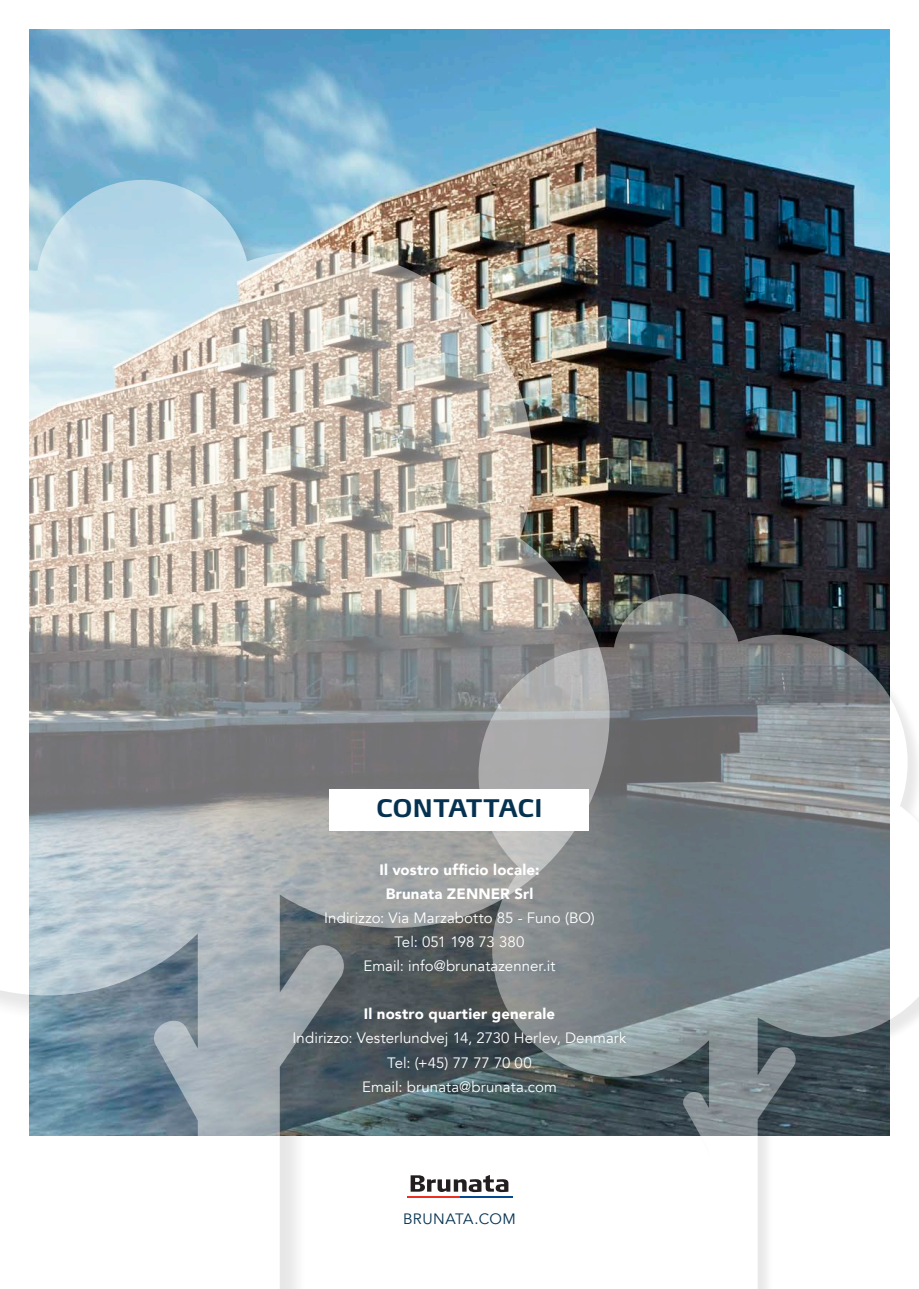
<style>
.page{position:relative;width:919px;height:1289px;background:#fff}
.page>*{position:absolute;margin:0;border:0;box-sizing:border-box;transform-origin:0 0}
.t1{font:700 24px "Max OT";letter-spacing:-.015em;color:#053250}
.Small_headings{font:15px "Avenir";letter-spacing:.005em;color:#fff}
.Small_headings-2{font:900 15px "Avenir";letter-spacing:.015em;color:#fff}
.t2{font:15px "Avenir";letter-spacing:.03em;color:#053250}
</style>
<div class="page">
<img style="left:30px;top:30px;width:859px;height:563px">
<img style="left:0;top:180px;width:609px;height:1108px">
<svg style="left:478px;top:593px;width:440px;height:695px"></svg>
<div style="left:330px;top:789px;width:259px;height:41px;background:#fff"></div>
<svg style="left:410px;top:1174px;width:98px;height:18px"></svg>
<hr style="left:406px;top:1195px;width:53px;height:2px;background:#ee2e22">
<hr style="left:459px;top:1195px;width:53px;height:2px;background:#014a91">
<p class="t1" style="left:376px;top:792px;width:168px">CONTATTACI</p>
<p class="Small_headings-2" style="left:379px;top:857px;width:162px">Il vostro ufficio locale:</p>
<p class="Small_headings-2" style="left:385px;top:881px;width:149px">Brunata ZENNER Srl</p>
<p class="Small_headings" style="left:324px;top:909px;width:272px">Indirizzo: Via Marzabotto 85 - Funo (BO)</p>
<p class="Small_headings" style="left:394px;top:933px;width:131px">Tel: 051 198 73 380</p>
<p class="Small_headings" style="left:363px;top:957px;width:193px">Email: info@brunatazenner.it</p>
<p class="Small_headings-2" style="left:364px;top:1001px;width:193px">Il nostro quartier generale</p>
<p class="Small_headings" style="left:292px;top:1029px;width:335px">Indirizzo: Vesterlundvej 14, 2730 Herlev, Denmark</p>
<p class="Small_headings" style="left:387px;top:1053px;width:146px">Tel: (+45) 77 77 70 00</p>
<p class="Small_headings" style="left:362px;top:1077px;width:196px">Email: brunata@brunata.com</p>
<p class="t2" style="left:403px;top:1209px;width:114px">BRUNATA.COM</p>
</div>
